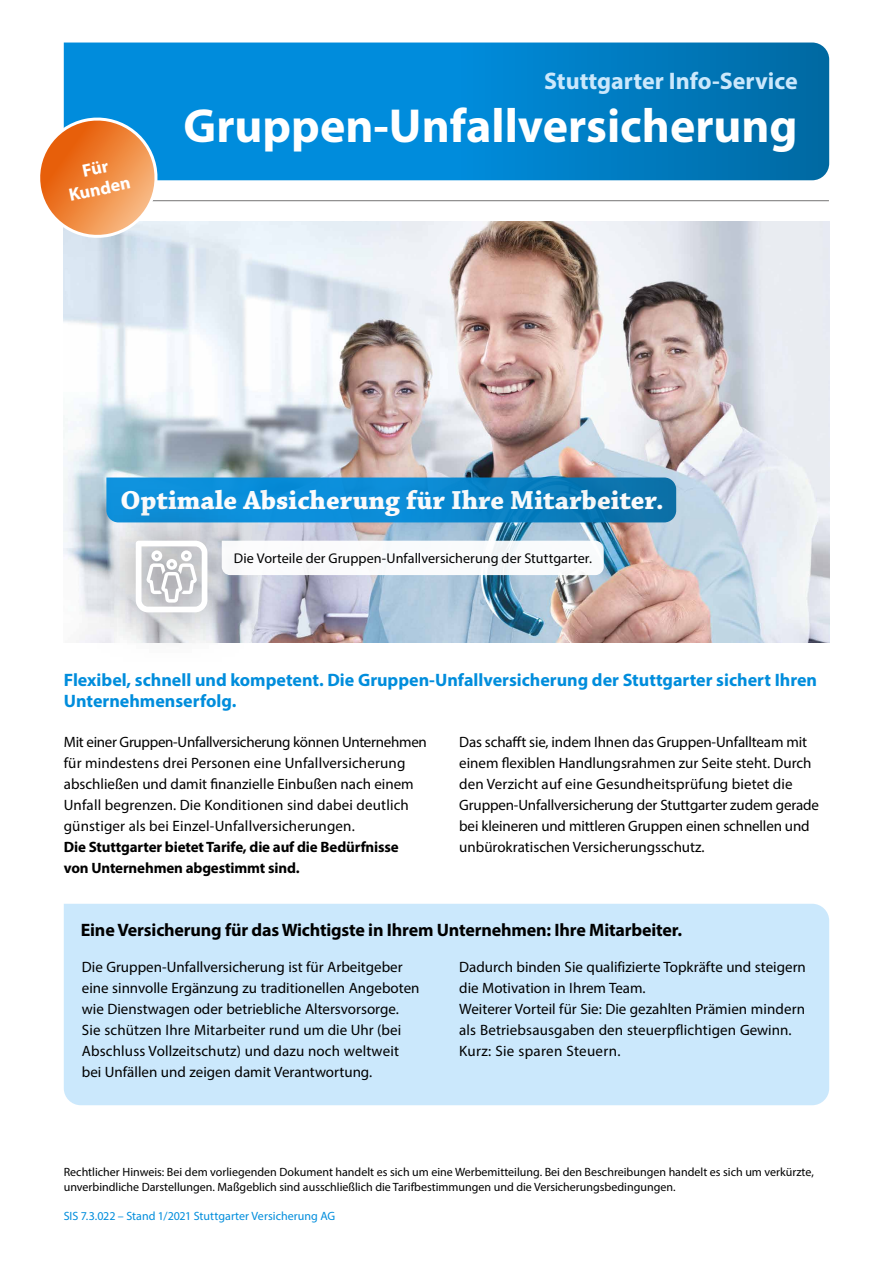
<style>
.page{position:relative;width:893px;height:1263px;background:#fff}
.page>*{position:absolute;margin:0;border:0;box-sizing:border-box;transform-origin:0 0}
.t1{font:700 48px "Myriad Pro";color:#fff}
.t2{font:700 27.45px "Chaparral Pro";color:#fff}
.t3{font:700 24px "Myriad Pro";color:#cbe8fc}
.t4{font:700 18px/21px "Myriad Pro";color:#008ddc}
.t5{font:700 18px "Myriad Pro";letter-spacing:-.01em;color:#000}
.t6{font:700 18px/21px "Myriad Pro";color:#fff;text-align:center}
.t7{font:15px/21px "Myriad Pro";color:#000}
.t8{font:700 15px/21px "Myriad Pro";letter-spacing:-.01em;color:#000}
.t9{font:14.1px "Myriad Pro";letter-spacing:.005em;color:#000}
.t10{font:12px/15px "Myriad Pro";color:#000}
.t11{font:12px "Myriad Pro";color:#008ddc}
</style>
<div class="page">
<hr style="left:64px;top:200px;width:765px;height:1px;background:#757474">
<svg style="left:64px;top:43px;width:765px;height:137px;background:#0083cc"></svg>
<div style="left:64px;top:904px;width:765px;height:201px;background:#cbe8fc"></div>
<img style="left:64px;top:221px;width:765px;height:421px">
<svg style="left:106px;top:477px;width:570px;height:45px;background:#0d84c8"></svg>
<div style="left:83px;top:488px;width:177px;height:177px;background:#000;opacity:.75"></div>
<svg style="left:136px;top:541px;width:71px;height:71px"></svg>
<svg style="left:222px;top:541px;width:382px;height:34px"></svg>
<svg style="left:40px;top:114px;width:121px;height:128px"></svg>
<p class="t6" style="left:62px;top:164px;width:64px;rotate:-12deg">Für<br>Kunden</p>
<h3 class="t3" style="left:544px;top:65px;width:255px">Stuttgarter Info-Service</h3>
<h1 class="t1" style="left:184px;top:94px;width:616px">Gruppen-Unfallversicherung</h1>
<h2 class="t2" style="left:120px;top:484px;width:545px">Optimale Absicherung für Ihre Mitarbeiter.</h2>
<p class="t9" style="left:234px;top:549px;width:359px">Die Vorteile der Gruppen-Unfallversicherung der Stuttgarter.</p>
<p class="t4" style="left:64px;top:668px;width:755px">Flexibel, schnell und kompetent. Die Gruppen-Unfallversicherung der Stuttgarter sichert Ihren<br>Unternehmenserfolg.</p>
<p class="t7" style="left:64px;top:731px;width:365px">Mit einer Gruppen-Unfallversicherung können Unternehmen für mindestens drei Personen eine Unfallversicherung abschließen und damit finanzielle Einbußen nach einem Unfall begrenzen. Die Konditionen sind dabei deutlich günstiger als bei Einzel-Unfallversicherungen.</p>
<p class="t8" style="left:64px;top:836px;width:337px">Die Stuttgarter bietet Tarife, die auf die Bedürfnisse von Unternehmen abgestimmt sind.</p>
<p class="t7" style="left:459px;top:731px;width:361px">Das schafft sie, indem Ihnen das Gruppen-Unfallteam mit einem flexiblen Handlungsrahmen zur Seite steht. Durch den Verzicht auf eine Gesundheitsprüfung bietet die Gruppen-Unfallversicherung der Stuttgarter zudem gerade bei kleineren und mittleren Gruppen einen schnellen und unbürokratischen Versicherungsschutz.</p>
<p class="t5" style="left:81px;top:918px;width:603px">Eine Versicherung für das Wichtigste in Ihrem Unternehmen: Ihre Mitarbeiter.</p>
<p class="t7" style="left:82px;top:957px;width:339px">Die Gruppen-Unfallversicherung ist für Arbeitgeber eine sinnvolle Ergänzung zu traditionellen Angeboten wie Dienstwagen oder betriebliche Altersvorsorge.<br>Sie schützen Ihre Mitarbeiter rund um die Uhr (bei Abschluss Vollzeitschutz) und dazu noch weltweit bei Unfällen und zeigen damit Verantwortung.</p>
<p class="t7" style="left:459px;top:957px;width:348px">Dadurch binden Sie qualifizierte Topkräfte und steigern die Motivation in Ihrem Team.<br>Weiterer Vorteil für Sie: Die gezahlten Prämien mindern als Betriebsausgaben den steuerpflichtigen Gewinn.<br>Kurz: Sie sparen Steuern.</p>
<p class="t10" style="left:64px;top:1164px;width:752px">Rechtlicher Hinweis: Bei dem vorliegenden Dokument handelt es sich um eine Werbemitteilung. Bei den Beschreibungen handelt es sich um verkürzte, unverbindliche Darstellungen. Maßgeblich sind ausschließlich die Tarifbestimmungen und die Versicherungsbedingungen.</p>
<p class="t11" style="left:64px;top:1209px;width:273px">SIS 7.3.022 – Stand 1/2021 Stuttgarter Versicherung AG</p>
</div>
